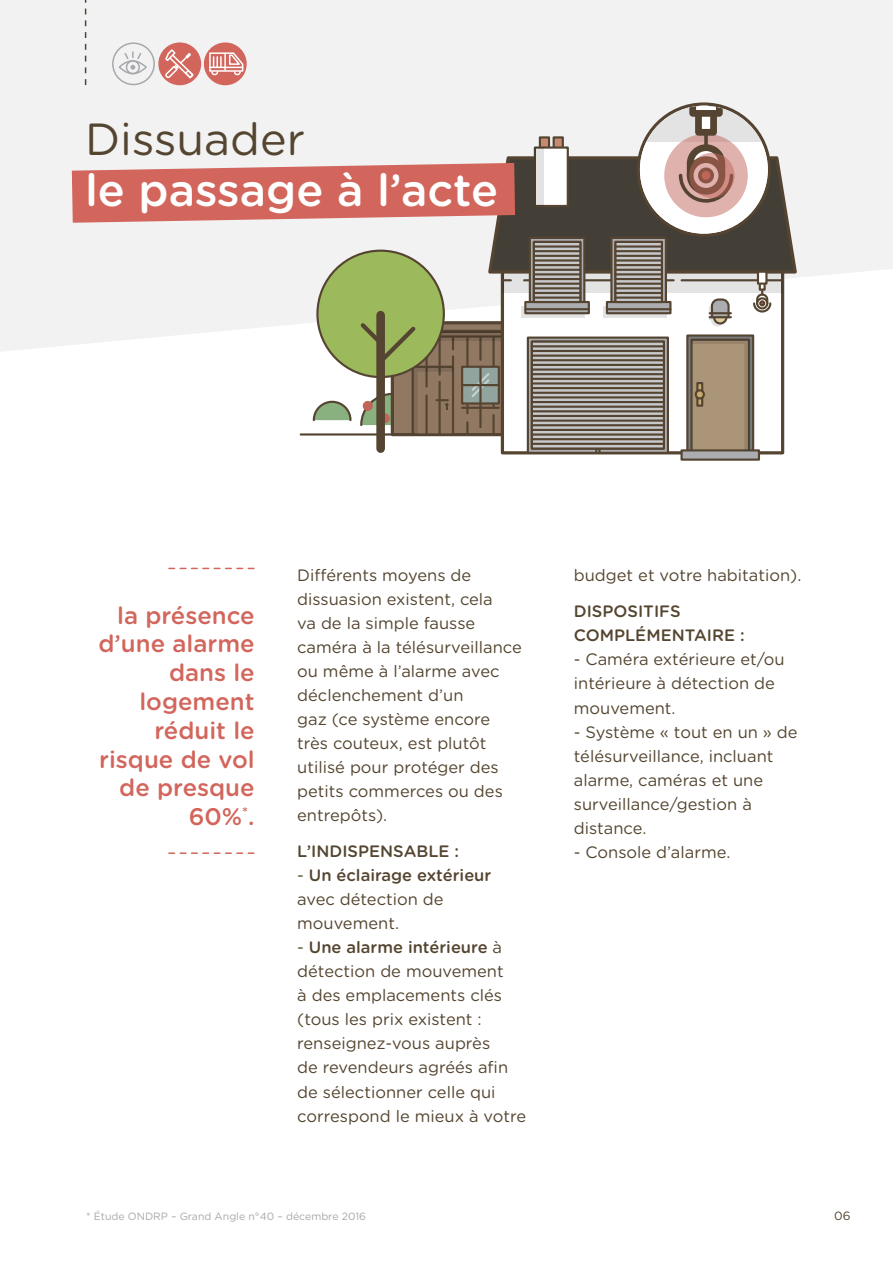
<style>
.page{position:relative;width:893px;height:1263px;background:#fff}
.page>*{position:absolute;margin:0;border:0;box-sizing:border-box;transform-origin:0 0}
.t1{font:500 45px "Gotham Rounded";color:#fff}
.t2{font:45px "Gotham Rounded";color:#544530}
.t3{font:500 24px/28.8px "Gotham Rounded";color:#d2665c;text-align:right}
.t4{font:16.5px/24px "Gotham Rounded";color:#544530}
.t5{font:500 16.5px/24px "Gotham Rounded";color:#544530}
.t6{font:12px "Gotham Rounded";color:#544530}
.t7{font:10.5px "Gotham Rounded";color:#a6a8ab}
.s1{font-weight:500}
</style>
<div class="page">
<div style="left:0;top:0;width:893px;height:351px;background:#f2f2f2"></div>
<div style="left:527px;top:336px;width:142px;height:118px;border:2px solid #544431"></div>
<hr style="left:595px;top:342px;width:2px;height:111px;background:#544431">
<hr style="left:598px;top:342px;width:3px;height:111px;background:#544431">
<div style="left:682px;top:450px;width:77px;height:10px;background:#abadb0"></div>
<div style="left:680px;top:449px;width:80px;height:12px;border:2px solid #544431"></div>
<svg style="left:72px;top:102px;width:725px;height:348px"></svg>
<svg style="left:85px;top:0;width:1px;height:85px"></svg>
<svg style="left:169px;top:568px;width:85px;height:1px"></svg>
<svg style="left:169px;top:852px;width:85px;height:2px"></svg>
<div style="left:159px;top:43px;width:41px;height:42px;background:#d2665c;border-radius:50%"></div>
<div style="left:158px;top:42px;width:43px;height:43px;border:2px solid #d2665c;border-radius:50%"></div>
<div style="left:112px;top:42px;width:43px;height:43px;border:2px solid #a6a8ab;border-radius:50%"></div>
<div style="left:118px;top:60px;width:29px;height:14px;border:2px solid #a6a8ab;border-radius:50%"></div>
<div style="left:126px;top:60px;width:14px;height:14px;border:2px solid #a6a8ab;border-radius:50%"></div>
<svg style="left:123px;top:52px;width:20px;height:18px"></svg>
<svg style="left:164px;top:48px;width:31px;height:32px"></svg>
<div style="left:205px;top:43px;width:41px;height:42px;background:#d2665c;border-radius:50%"></div>
<div style="left:204px;top:42px;width:43px;height:43px;border:2px solid #d2665c;border-radius:50%"></div>
<svg style="left:208px;top:52px;width:36px;height:24px"></svg>
<hr style="left:210px;top:67px;width:33px;height:1px;background:#fff">
<h1 class="t2" style="left:85px;top:108px;width:221px">Dissuader</h1>
<h1 class="t1" style="left:85px;top:158px;width:415px">le passage à l’acte</h1>
<h2 class="t3" style="left:98px;top:600px;width:158px">la présence d’une alarme dans le logement réduit le risque de vol de presque<br>60%<sup>*</sup>.</h2>
<p class="t4" style="left:297px;top:562px;width:226px">Différents moyens de dissuasion existent, cela<br>va de la simple fausse caméra à la télésurveillance ou même à l’alarme avec déclenchement d’un<br>gaz (ce système encore très couteux, est plutôt utilisé pour protéger des petits commerces ou des entrepôts).</p>
<p class="t5" style="left:297px;top:839px;width:163px">L’INDISPENSABLE :</p>
<p class="t4" style="left:297px;top:863px;width:196px">- <span class="s1">Un éclairage extérieur </span>avec détection de mouvement.</p>
<p class="t4" style="left:297px;top:935px;width:231px">- <span class="s1">Une alarme intérieure</span> à détection de mouvement<br>à des emplacements clés (tous les prix existent : renseignez-vous auprès<br>de revendeurs agréés afin de sélectionner celle qui correspond le mieux à votre</p>
<p class="t7" style="left:86px;top:1209px;width:281px">* Étude ONDRP – Grand Angle n°40 – décembre 2016</p>
<p class="t4" style="left:574px;top:562px;width:229px">budget et votre habitation).</p>
<p class="t5" style="left:574px;top:599px;width:172px">DISPOSITIFS<br>COMPLÉMENTAIRE :</p>
<p class="t4" style="left:574px;top:647px;width:212px">- Caméra extérieure et/ou intérieure à détection de mouvement.</p>
<p class="t4" style="left:574px;top:719px;width:225px">- Système « tout en un » de télésurveillance, incluant alarme, caméras et une surveillance/gestion à distance.</p>
<p class="t4" style="left:574px;top:839px;width:158px">- Console d’alarme.</p>
<p class="t6" style="left:834px;top:1208px;width:18px">06</p>
</div>
